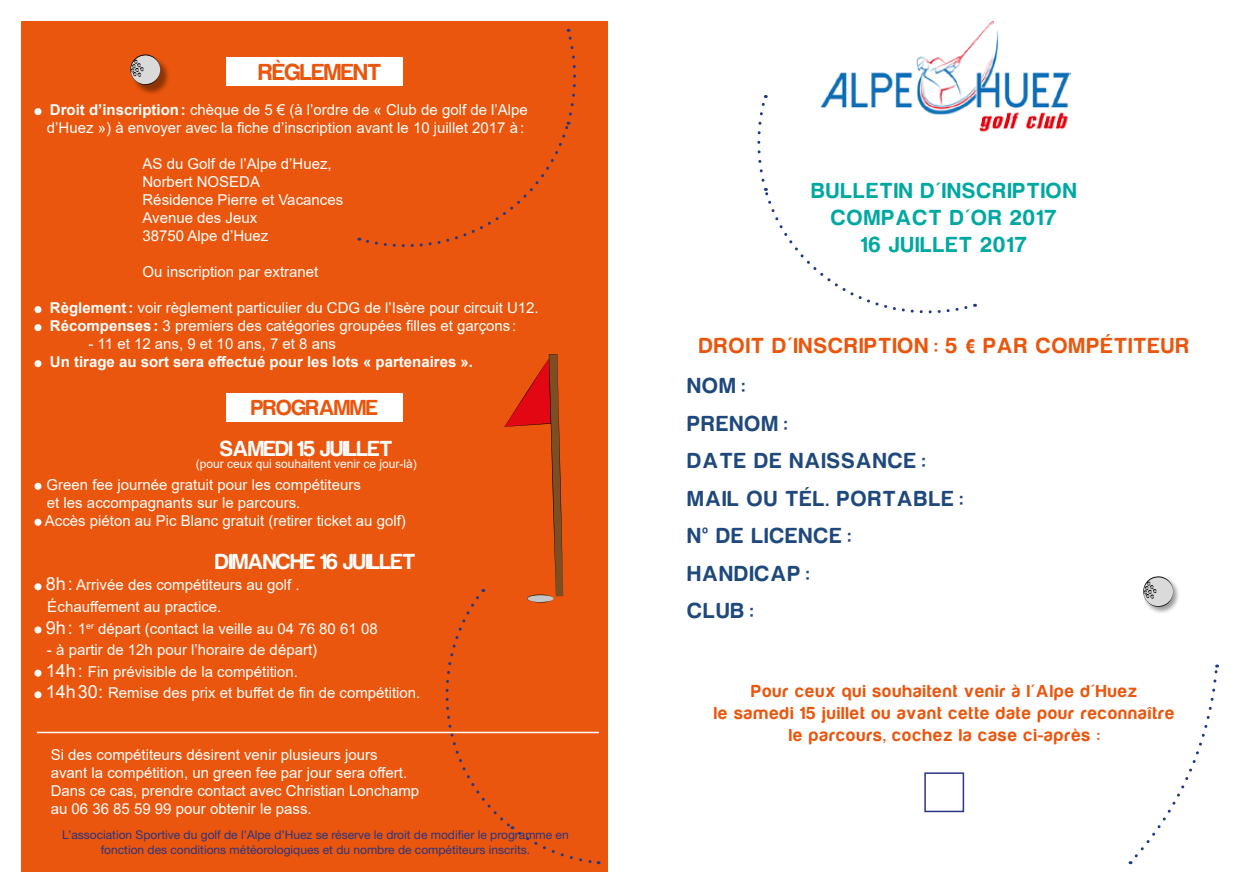
<style>
.page{position:relative;width:1259px;height:893px;background:#fff}
.page>*{position:absolute;margin:0;border:0;box-sizing:border-box;transform-origin:0 0}
.t1{font:24px "Harabara";color:#ea560d}
.t2{font:22.5px/37.5px "Harabara";letter-spacing:.08em;color:#1f497d}
.t3{font:22.5px/27px "Harabara";letter-spacing:.08em;color:#00a8a2;text-align:center}
.t4{font:22.5px "Harabara";letter-spacing:.08em;color:#ea560d}
.t5{font:22.5px "Harabara";color:#fff}
.t6{font:22.5px "Harabara";color:#ea560d}
.t7{font:18px/21.6px "Harabara";letter-spacing:.08em;color:#ea560d;text-align:center}
.t8{font:15px/18px "Arial";color:#fff}
.t9{font:700 15px "Arial";color:#fff}
.t10{font:12px/14.4px "Helvetica Neue LT Std";color:#283583;text-align:center}
.t11{font:12px "Arial";color:#fff}
.s1{font-weight:700}
.s2{font-size:18px}
.s3{font-family:"Tw Cen";font-weight:700;font-stretch:condensed}
</style>
<div class="page">
<div style="left:21px;top:21px;width:587px;height:851px;background:#ea560d"></div>
<div style="left:34px;top:108px;width:8px;height:7px;background:#fff;border-radius:50%"></div>
<div style="left:34px;top:306px;width:8px;height:7px;background:#fff;border-radius:50%"></div>
<div style="left:34px;top:324px;width:8px;height:7px;background:#fff;border-radius:50%"></div>
<div style="left:34px;top:360px;width:8px;height:7px;background:#fff;border-radius:50%"></div>
<div style="left:34px;top:583px;width:8px;height:7px;background:#fff;border-radius:50%"></div>
<div style="left:34px;top:626px;width:8px;height:7px;background:#fff;border-radius:50%"></div>
<div style="left:34px;top:670px;width:8px;height:7px;background:#fff;border-radius:50%"></div>
<div style="left:34px;top:691px;width:8px;height:7px;background:#fff;border-radius:50%"></div>
<div style="left:34px;top:483px;width:8px;height:7px;background:#fff;border-radius:50%"></div>
<div style="left:34px;top:519px;width:8px;height:7px;background:#fff;border-radius:50%"></div>
<svg style="left:359px;top:29px;width:217px;height:219px"></svg>
<svg style="left:757px;top:95px;width:218px;height:219px"></svg>
<svg style="left:1130px;top:665px;width:89px;height:199px"></svg>
<div style="left:132px;top:56px;width:39px;height:39px;background:#000;opacity:.4"></div>
<svg style="left:130px;top:54px;width:30px;height:31px"></svg>
<div style="left:1141px;top:575px;width:39px;height:39px;background:#000;opacity:.4"></div>
<svg style="left:1143px;top:576px;width:30px;height:31px"></svg>
<svg style="left:427px;top:354px;width:172px;height:511px"></svg>
<img style="left:818px;top:21px;width:252px;height:114px">
<div style="left:226px;top:393px;width:177px;height:29px;background:#fff"></div>
<div style="left:924px;top:772px;width:40px;height:40px;border:2px solid #283583"></div>
<div style="left:226px;top:57px;width:177px;height:29px;background:#fff"></div>
<hr style="left:37px;top:732px;width:562px;height:1px;background:#fff">
<h1 class="t1" style="left:259px;top:59px;width:124px">RÈGLEMENT</h1>
<p class="t8" style="left:47px;top:101px;width:482px"><span class="s1">Droit d’inscription:</span> chèque de 5 € (à l’ordre de « Club de golf de l’Alpe d’Huez ») à envoyer avec la fiche d’inscription avant le 10 juillet 2017 à:</p>
<p class="t8" style="left:142px;top:155px;width:202px">AS du Golf de l’Alpe d’Huez,<br>Norbert NOSEDA<br>Résidence Pierre et Vacances<br>Avenue des Jeux<br>38750 Alpe d’Huez</p>
<p class="t8" style="left:142px;top:263px;width:177px">Ou inscription par extranet</p>
<p class="t8" style="left:50px;top:299px;width:490px"><span class="s1">Règlement:</span> voir règlement particulier du CDG de l’Isère pour circuit U12.<br><span class="s1">Récompenses:</span> 3 premiers des catégories groupées filles et garçons :</p>
<p class="t8" style="left:88px;top:335px;width:249px">- 11 et 12 ans, 9 et 10 ans, 7 et 8 ans</p>
<p class="t9" style="left:50px;top:351px;width:425px">Un tirage au sort sera effectué pour les lots « partenaires ».</p>
<h2 class="t6" style="left:251px;top:396px;width:128px">PROGRAMME</h2>
<h2 class="t5" style="left:220px;top:437px;width:174px">SAMEDI 15 JUILLET</h2>
<p class="t11" style="left:196px;top:456px;width:222px">(pour ceux qui souhaitent venir ce jour-là)</p>
<p class="t8" style="left:45px;top:475px;width:362px">Green fee journée gratuit pour les compétiteurs<br>et les accompagnants sur le parcours.<br>Accès piéton au Pic Blanc gratuit (retirer ticket au golf)</p>
<h2 class="t5" style="left:216px;top:550px;width:201px">DIMANCHE 16 JUILLET</h2>
<p class="t8" style="left:46px;top:574px;width:333px;line-height:21.6px"><span class="s2">8h:</span> Arrivée des compétiteurs au golf .<br>Échauffement au practice.<br><span class="s2">9h:</span> 1<sup>er</sup> départ (contact la veille au 04 76 80 61 08</p>
<p class="t8" style="left:46px;top:639px;width:376px;line-height:21.6px">- à partir de 12h pour l’horaire de départ)<br><span class="s2">14h:</span> Fin prévisible de la compétition.<br><span class="s2">14h30:</span> Remise des prix et buffet de fin de compétition.</p>
<p class="t8" style="left:51px;top:745px;width:370px">Si des compétiteurs désirent venir plusieurs jours<br>avant la compétition, un green fee par jour sera offert.<br>Dans ce cas, prendre contact avec Christian Lonchamp au 06 36 85 59 99 pour obtenir le pass.</p>
<p class="t10" style="left:62px;top:827px;width:508px">L’association Sportive du golf de l’Alpe d’Huez se réserve le droit de modifier le programme en fonction des conditions météorologiques et du nombre de compétiteurs inscrits.</p>
<h2 class="t3" style="left:812px;top:177px;width:266px">BULLETIN D'INSCRIPTION<br>COMPACT D'OR 2017<br>16 JUILLET 2017</h2>
<h2 class="t4" style="left:699px;top:334px;width:491px">DROIT D'INSCRIPTION : 5 <span class="s3">€</span> PAR COMPÉTITEUR</h2>
<h2 class="t2" style="left:688px;top:367px;width:276px">NOM :<br>PRENOM :<br>DATE DE NAISSANCE :<br>MAIL OU TÉL. PORTABLE :<br>Nº DE LICENCE :<br>HANDICAP :<br>CLUB :</h2>
<p class="t7" style="left:714px;top:681px;width:461px">Pour ceux qui souhaitent venir à l'Alpe d'Huez<br>le samedi 15 juillet ou avant cette date pour reconnaître le parcours, cochez la case ci-après :</p>
</div>
